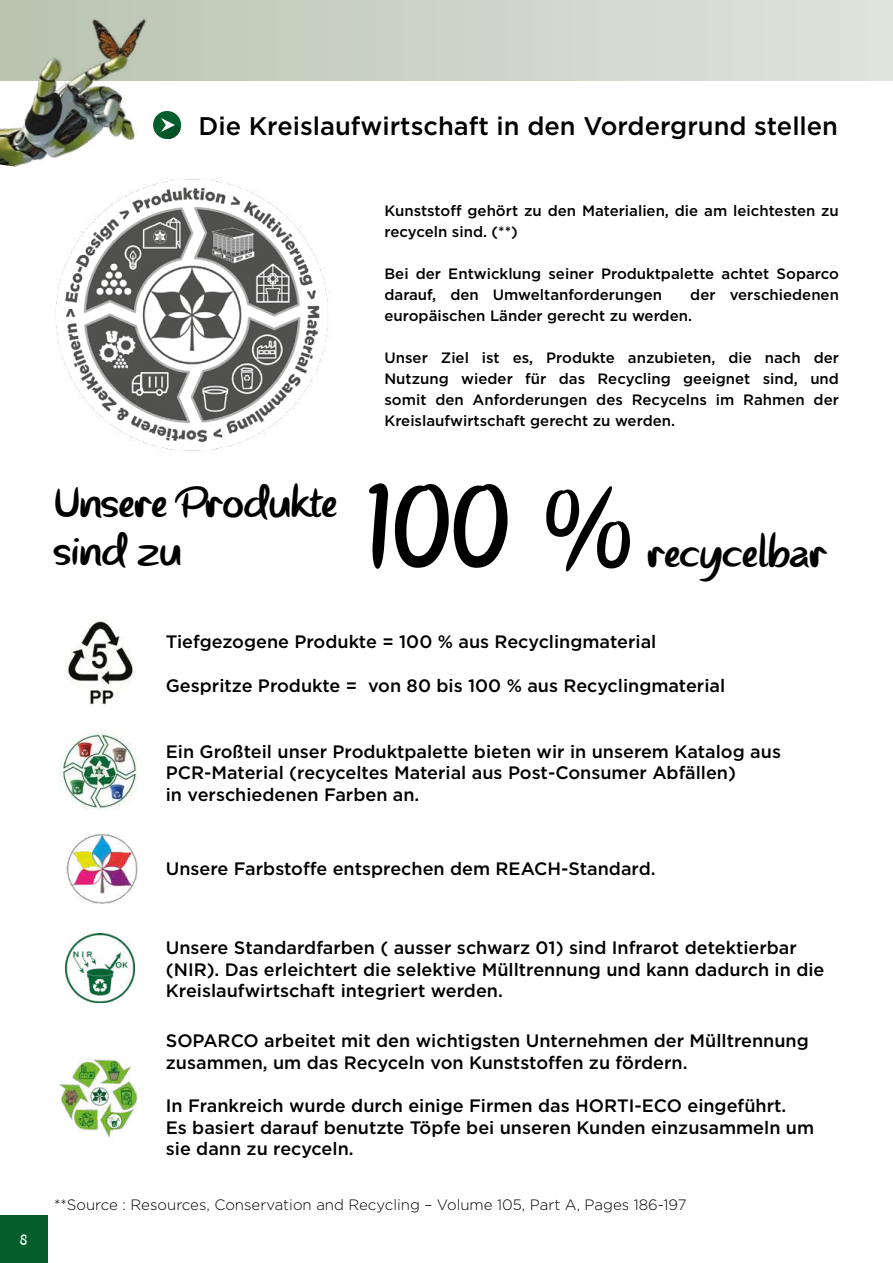
<style>
.page{position:relative;width:893px;height:1263px;background:#fff}
.page>*{position:absolute;margin:0;border:0;box-sizing:border-box;transform-origin:0 0}
.t1{font:119.85px "Parisien Night";color:#000}
.t2{font:39.9px/48px "Parisien Night";color:#000;scale:1.25 1}
.t3{font:500 25.5px "Gotham";color:#000}
.t4{font:500 18px/21.6px "Gotham";color:#000}
.t5{font:500 15px/21px "Gotham";color:#000}
.t6{font:300 15px "Gotham";color:#000}
.t7{font:15px "Parisien Night";color:#fff}
</style>
<div class="page">
<div style="left:0;top:0;width:893px;height:81px;background:linear-gradient(to right,#bac4b1,#e0e4dc)"></div>
<div style="left:0;top:1216px;width:47px;height:47px;background:#045e2c"></div>
<img style="left:0;top:14px;width:214px;height:153px">
<img style="left:60px;top:1060px;width:77px;height:78px">
<img style="left:65px;top:619px;width:68px;height:86px">
<img style="left:60px;top:732px;width:78px;height:79px">
<img style="left:67px;top:833px;width:70px;height:71px">
<img style="left:65px;top:933px;width:70px;height:70px">
<div style="left:153px;top:111px;width:28px;height:28px;background:#045e2c;border-radius:50%"></div>
<svg style="left:161px;top:118px;width:19px;height:21px"></svg>
<img style="left:55px;top:179px;width:276px;height:272px">
<h3 class="t3" style="left:198px;top:109px;width:641px">Die Kreislaufwirtschaft in den Vordergrund stellen</h3>
<h2 class="t2" style="left:54px;top:479px;width:228px">Unsere Produkte sind zu</h2>
<p class="t5" style="left:384px;top:200px;width:456px">Kunststoff gehört zu den Materialien, die am leichtesten zu recyceln sind. (**)</p>
<p class="t5" style="left:384px;top:263px;width:456px">Bei der Entwicklung seiner Produktpalette achtet Soparco darauf, den Umweltanforderungen</p>
<p class="t5" style="left:384px;top:284px;width:456px;text-indent:306px">der verschiedenen europäischen Länder gerecht zu werden.</p>
<p class="t5" style="left:384px;top:347px;width:456px;text-align:justify">Unser Ziel ist es, Produkte anzubieten, die nach der Nutzung wieder für das Recycling geeignet sind, und somit den Anforderungen des Recycelns im Rahmen der Kreislaufwirtschaft gerecht zu werden.</p>
<h1 class="t1" style="left:357px;top:456px;width:281px">100 %</h1>
<h2 class="t2" style="left:647px;top:529px;width:145px">recycelbar</h2>
<p class="t4" style="left:166px;top:631px;width:492px">Tiefgezogene Produkte = 100 % aus Recyclingmaterial</p>
<p class="t4" style="left:166px;top:674px;width:561px">Gespritze Produkte = von 80 bis 100 % aus Recyclingmaterial</p>
<p class="t4" style="left:166px;top:740px;width:617px">Ein Großteil unser Produktpalette bieten wir in unserem Katalog aus<br>PCR-Material (recyceltes Material aus Post-Consumer Abfällen)<br>in verschiedenen Farben an.</p>
<p class="t4" style="left:166px;top:857px;width:491px">Unsere Farbstoffe entsprechen dem REACH-Standard.</p>
<p class="t7" style="left:19px;top:1231px;width:10px">28</p>
<p class="t4" style="left:166px;top:936px;width:660px">Unsere Standardfarben ( ausser schwarz 01) sind Infrarot detektierbar (NIR). Das erleichtert die selektive Mülltrennung und kann dadurch in die<br>Kreislaufwirtschaft integriert werden.</p>
<p class="t4" style="left:166px;top:1030px;width:644px">SOPARCO arbeitet mit den wichtigsten Unternehmen der Mülltrennung zusammen, um das Recyceln von Kunststoffen zu fördern.</p>
<p class="t4" style="left:166px;top:1095px;width:650px">In Frankreich wurde durch einige Firmen das HORTI-ECO eingeführt.<br>Es basiert darauf benutzte Töpfe bei unseren Kunden einzusammeln um sie dann zu recyceln.</p>
<p class="t6" style="left:54px;top:1195px;width:634px">**Source : Resources, Conservation and Recycling – Volume 105, Part A, Pages 186-197</p>
</div>
